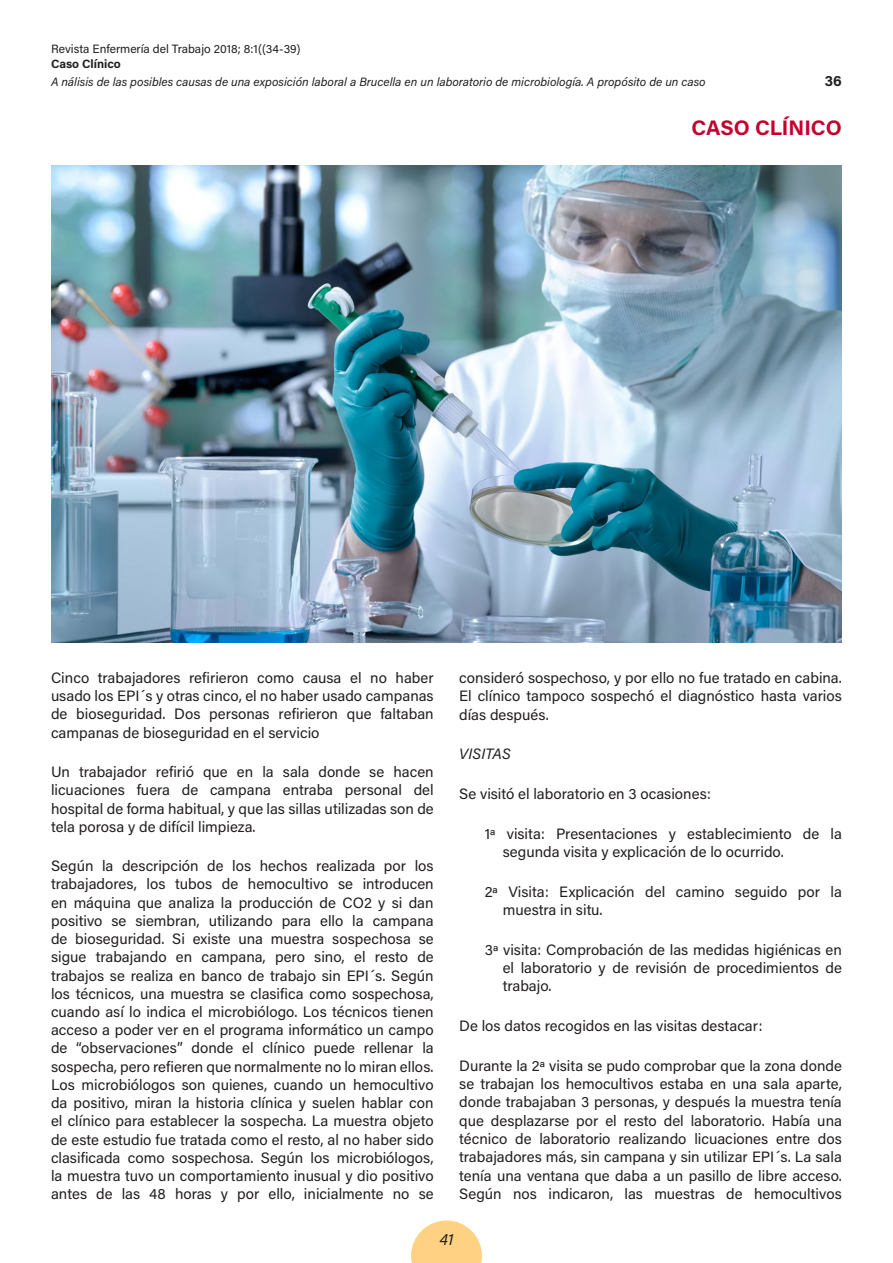
<style>
.page{position:relative;width:893px;height:1263px;background:#fff}
.page>*{position:absolute;margin:0;border:0;box-sizing:border-box;transform-origin:0 0}
.t1{font:700 21px "Acumin Pro";color:#c5002e}
.t2{font:italic 16.5px "Acumin Pro";color:#231f20}
.Cuerpo_de_Texto{font:15px/18.1px "Acumin Pro";color:#231f20;text-align:justify}
.Cuerpo_de_Texto_Sang{font:15px/18.3px "Acumin Pro";color:#231f20}
.Cuerpo_de_Texto-2{font:italic 15px "Acumin Pro";letter-spacing:.01em;color:#231f20}
.t3{font:700 15px "Acumin Pro";color:#231f20}
.t4{font:italic 12px "Acumin Pro";color:#231f20}
.Cabecera_Index{font:12px "Acumin Pro";color:#231f20}
.t5{font:700 12px "Acumin Pro";color:#231f20}
</style>
<div class="page">
<svg style="left:411px;top:1220px;width:71px;height:43px"></svg>
<img style="left:51px;top:166px;width:791px;height:476px">
<p class="Cabecera_Index" style="left:51px;top:41px;width:251px">Revista Enfermería del Trabajo 2018; 8:1((34-39)</p>
<p class="t5" style="left:51px;top:55px;width:71px">Caso Clínico</p>
<p class="t4" style="left:51px;top:73px;width:656px">A nálisis de las posibles causas de una exposición laboral a Brucella en un laboratorio de microbiología. A propósito de un caso</p>
<p class="t3" style="left:825px;top:70px;width:19px">36</p>
<p class="t1" style="left:691px;top:113px;width:152px">CASO CLÍNICO</p>
<p class="Cuerpo_de_Texto" style="left:51px;top:668px;width:384px">Cinco trabajadores refirieron como causa el no haber usado los EPI´s y otras cinco, el no haber usado campanas de bioseguridad. Dos personas refirieron que faltaban campanas de bioseguridad en el servicio</p>
<p class="Cuerpo_de_Texto" style="left:51px;top:762px;width:384px">Un trabajador refirió que en la sala donde se hacen licuaciones fuera de campana entraba personal del hospital de forma habitual, y que las sillas utilizadas son de tela porosa y de difícil limpieza.</p>
<p class="Cuerpo_de_Texto" style="left:51px;top:856px;width:384px">Según la descripción de los hechos realizada por los trabajadores, los tubos de hemocultivo se introducen en máquina que analiza la producción de CO2 y si dan positivo se siembran, utilizando para ello la campana de bioseguridad. Si existe una muestra sospechosa se sigue trabajando en campana, pero sino, el resto de trabajos se realiza en banco de trabajo sin EPI´s. Según los técnicos, una muestra se clasifica como sospechosa, cuando así lo indica el microbiólogo. Los técnicos tienen acceso a poder ver en el programa informático un campo de “observaciones” donde el clínico puede rellenar la sospecha, pero refieren que normalmente no lo miran ellos.<br>Los microbiólogos son quienes, cuando un hemocultivo da positivo, miran la historia clínica y suelen hablar con el clínico para establecer la sospecha. La muestra objeto de este estudio fue tratada como el resto, al no haber sido clasificada como sospechosa. Según los microbiólogos, la muestra tuvo un comportamiento inusual y dio positivo antes de las 48 horas y por ello, inicialmente no se</p>
<p class="Cuerpo_de_Texto" style="left:459px;top:668px;width:384px">consideró sospechoso, y por ello no fue tratado en cabina.<br>El clínico tampoco sospechó el diagnóstico hasta varios días después.</p>
<p class="Cuerpo_de_Texto-2" style="left:459px;top:744px;width:53px">VISITAS</p>
<p class="Cuerpo_de_Texto" style="left:459px;top:784px;width:253px">Se visitó el laboratorio en 3 ocasiones:</p>
<p class="Cuerpo_de_Texto_Sang" style="left:503px;top:823px;width:341px;text-indent:-18px">1ª visita: Presentaciones y establecimiento de la segunda visita y explicación de lo ocurrido.</p>
<p class="Cuerpo_de_Texto_Sang" style="left:503px;top:881px;width:341px;text-indent:-18px">2ª Visita: Explicación del camino seguido por la muestra in situ.</p>
<p class="Cuerpo_de_Texto_Sang" style="left:503px;top:939px;width:341px;text-align:justify;text-indent:-18px">3ª visita: Comprobación de las medidas higiénicas en el laboratorio y de revisión de procedimientos de trabajo.</p>
<p class="Cuerpo_de_Texto" style="left:459px;top:1016px;width:305px">De los datos recogidos en las visitas destacar:</p>
<p class="Cuerpo_de_Texto" style="left:459px;top:1055px;width:384px">Durante la 2ª visita se pudo comprobar que la zona donde se trabajan los hemocultivos estaba en una sala aparte, donde trabajaban 3 personas, y después la muestra tenía que desplazarse por el resto del laboratorio. Había una técnico de laboratorio realizando licuaciones entre dos trabajadores más, sin campana y sin utilizar EPI´s. La sala tenía una ventana que daba a un pasillo de libre acceso.<br>Según nos indicaron, las muestras de hemocultivos</p>
<p class="t2" style="left:439px;top:1228px;width:16px">41</p>
</div>
